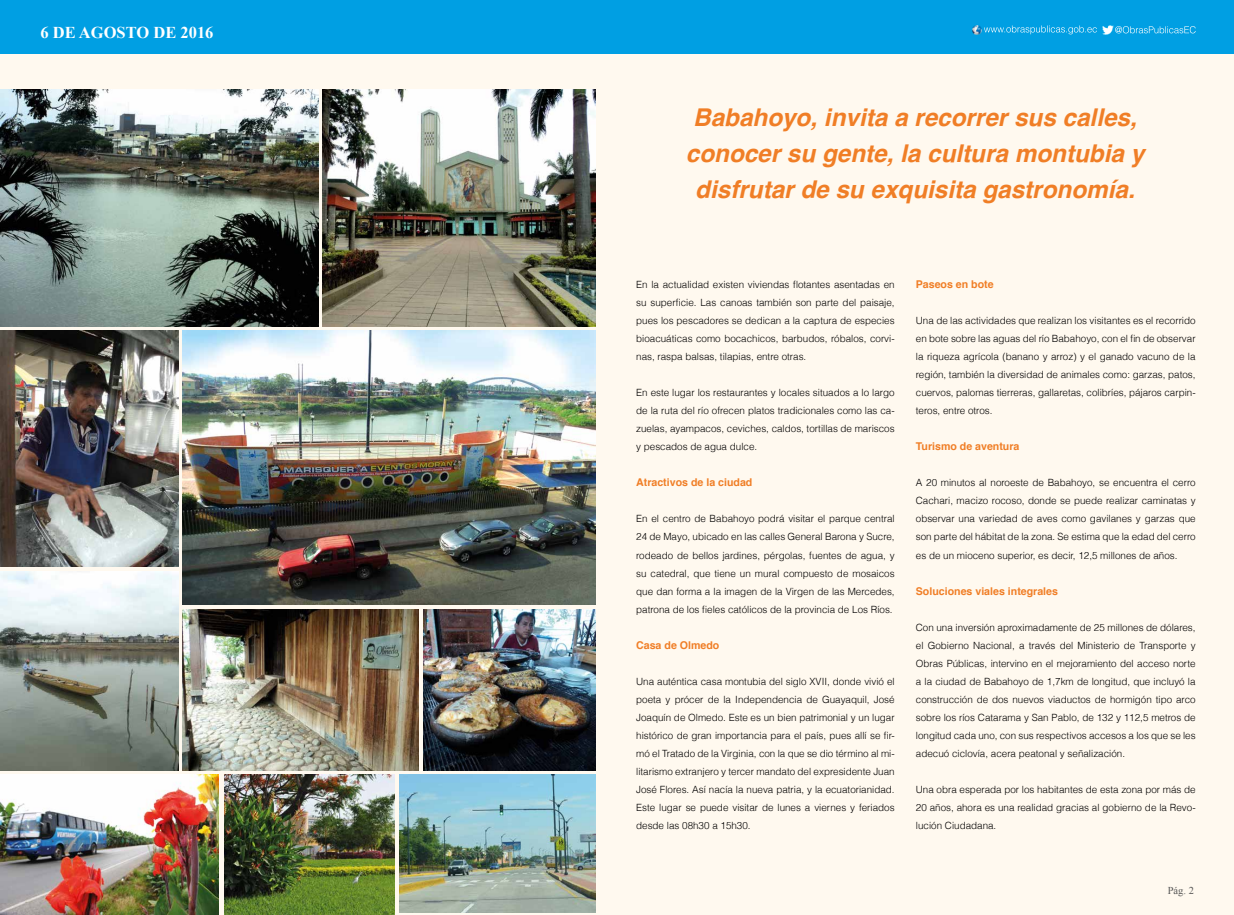
<style>
.page{position:relative;width:1234px;height:915px;background:#fff}
.page>*{position:absolute;margin:0;border:0;box-sizing:border-box;transform-origin:0 0}
.t1{font:italic 700 24.45px/36px "Helvetica";color:#f07e26;text-align:center}
.t2{font:700 16.5px "Times New Roman";color:#fff}
.t3{font:700 10.73px "Helvetica";color:#f07e26}
.t4{font:10.5px "Times New Roman";color:#575756}
.t5{font:300 9.98px/18px "Helvetica";color:#000;text-align:justify}
</style>
<div class="page">
<div style="left:0;top:0;width:1233px;height:914px;background:#fff9ef"></div>
<div style="left:0;top:0;width:1233px;height:53px;background:#009fe3"></div>
<svg style="left:972px;top:25px;width:124px;height:9px"></svg>
<svg style="left:1102px;top:25px;width:93px;height:9px"></svg>
<img style="left:0;top:774px;width:219px;height:140px">
<img style="left:399px;top:774px;width:196px;height:138px">
<img style="left:423px;top:609px;width:172px;height:161px">
<img style="left:183px;top:331px;width:412px;height:273px">
<img style="left:183px;top:609px;width:235px;height:161px">
<img style="left:323px;top:89px;width:272px;height:237px">
<img style="left:0;top:89px;width:318px;height:237px">
<img style="left:0;top:571px;width:178px;height:199px">
<img style="left:224px;top:774px;width:170px;height:140px">
<img style="left:0;top:331px;width:178px;height:235px">
<h2 class="t2" style="left:40px;top:21px;width:174px">6 DE AGOSTO DE 2016</h2>
<h1 class="t1" style="left:685px;top:100px;width:459px">Babahoyo, invita a recorrer sus calles, conocer su gente, la cultura montubia y disfrutar de su exquisita gastronomía.</h1>
<p class="t5" style="left:636px;top:275px;width:260px">En la actualidad existen viviendas flotantes asentadas en su superficie. Las canoas también son parte del paisaje, pues los pescadores se dedican a la captura de especies bioacuáticas como bocachicos, barbudos, róbalos, corvi&shy;nas, raspa balsas, tilapias, entre otras.</p>
<p class="t5" style="left:636px;top:383px;width:260px">En este lugar los restaurantes y locales situados a lo largo de la ruta del río ofrecen platos tradicionales como las ca&shy;zuelas, ayampacos, ceviches, caldos, tortillas de mariscos y pescados de agua dulce.</p>
<p class="t3" style="left:636px;top:474px;width:118px">Atractivos de la ciudad</p>
<p class="t5" style="left:636px;top:509px;width:260px">En el centro de Babahoyo podrá visitar el parque central 24 de Mayo, ubicado en las calles General Barona y Sucre, rodeado de bellos jardines, pérgolas, fuentes de agua, y su catedral, que tiene un mural compuesto de mosaicos que dan forma a la imagen de la Virgen de las Mercedes, patrona de los fieles católicos de la provincia de Los Ríos.</p>
<p class="t3" style="left:636px;top:636px;width:85px">Casa de Olmedo</p>
<p class="t5" style="left:636px;top:671px;width:260px">Una auténtica casa montubia del siglo XVII, donde vivió el poeta y prócer de la Independencia de Guayaquil, José Joaquín de Olmedo. Este es un bien patrimonial y un lugar histórico de gran importancia para el país, pues allí se fir&shy;mó el Tratado de la Virginia, con la que se dio término al mi&shy;litarismo extranjero y tercer mandato del expresidente Juan José Flores. Así nacía la nueva patria, y la ecuatorianidad.<br>Este lugar se puede visitar de lunes a viernes y feriados desde las 08h30 a 15h30.</p>
<p class="t3" style="left:915px;top:276px;width:79px">Paseos en bote</p>
<p class="t5" style="left:915px;top:311px;width:281px">Una de las actividades que realizan los visitantes es el recorrido en bote sobre las aguas del río Babahoyo, con el fin de observar la riqueza agrícola (banano y arroz) y el ganado vacuno de la región, también la diversidad de animales como: garzas, patos, cuervos, palomas tierreras, gallaretas, colibríes, pájaros carpin&shy;teros, entre otros.</p>
<p class="t3" style="left:915px;top:438px;width:105px">Turismo de aventura</p>
<p class="t5" style="left:915px;top:473px;width:281px">A 20 minutos al noroeste de Babahoyo, se encuentra el cerro Cachari, macizo rocoso, donde se puede realizar caminatas y observar una variedad de aves como gavilanes y garzas que son parte del hábitat de la zona. Se estima que la edad del cerro es de un mioceno superior, es decir, 12,5 millones de años.</p>
<p class="t3" style="left:915px;top:582px;width:144px">Soluciones viales integrales</p>
<p class="t5" style="left:915px;top:617px;width:281px">Con una inversión aproximadamente de 25 millones de dólares, el Gobierno Nacional, a través del Ministerio de Transporte y Obras Públicas, intervino en el mejoramiento del acceso norte a la ciudad de Babahoyo de 1,7km de longitud, que incluyó la construcción de dos nuevos viaductos de hormigón tipo arco sobre los ríos Catarama y San Pablo, de 132 y 112,5 metros de longitud cada uno, con sus respectivos accesos a los que se les adecuó ciclovía, acera peatonal y señalización.</p>
<p class="t5" style="left:915px;top:779px;width:281px">Una obra esperada por los habitantes de esta zona por más de 20 años, ahora es una realidad gracias al gobierno de la Revo&shy;lución Ciudadana.</p>
<p class="t4" style="left:1167px;top:883px;width:28px">Pág. 2</p>
</div>
